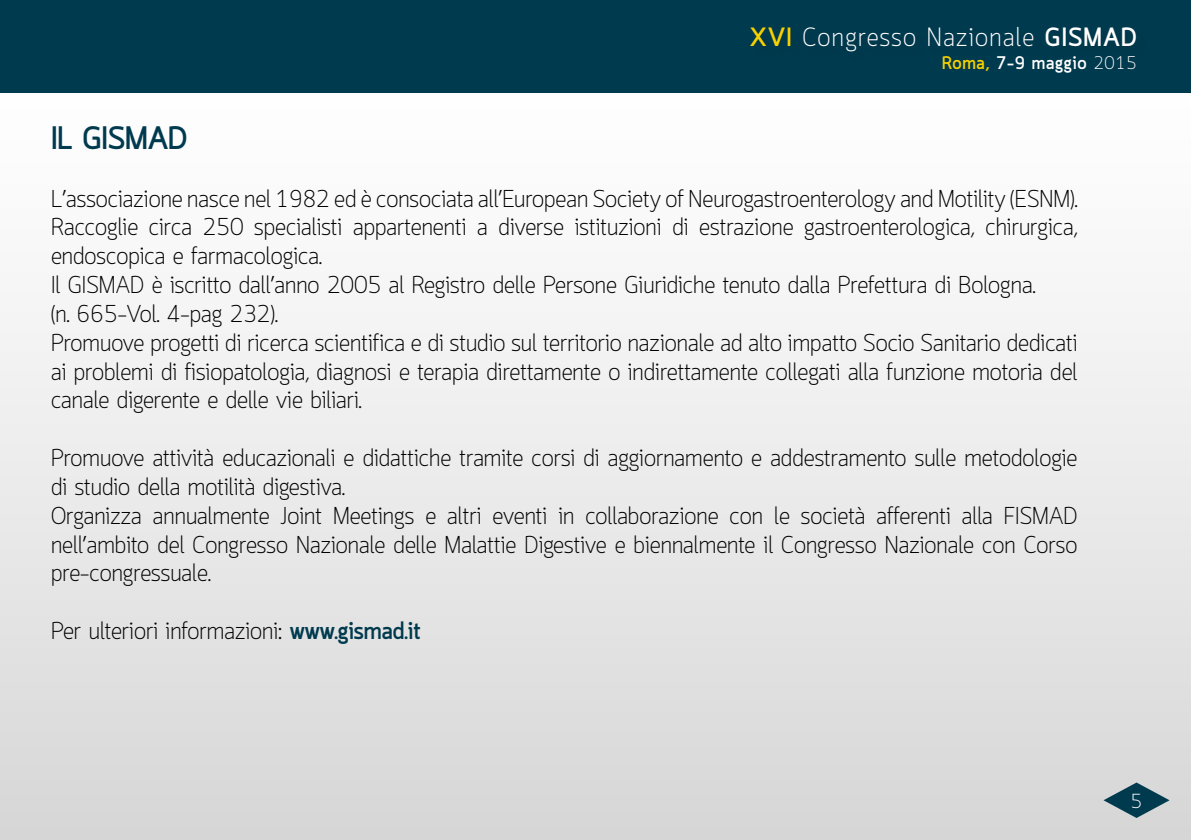
<style>
.page{position:relative;width:1191px;height:840px;background:#fff}
.page>*{position:absolute;margin:0;border:0;box-sizing:border-box;transform-origin:0 0}
.t1{font:700 32px "Quark";color:#003a4e}
.t2{font:300 26px "Quark";letter-spacing:.05em;color:#fff}
.t3{font:300 24px/28.8px "Quark";color:#000}
.t4{font:300 20px "Quark";color:#fff}
.t5{font:700 18px "Quark";letter-spacing:.04em;color:#fff}
.s1{font-weight:700;color:#f8d100}
.s2{font-weight:700}
.s3{color:#f8d100}
.s4{font-weight:300}
.s5{font-weight:700;color:#003a4e}
</style>
<div class="page">
<div style="left:0;top:82px;width:1191px;height:757px;background:linear-gradient(to bottom,#fff,#d7d7d7)"></div>
<div style="left:0;top:0;width:1191px;height:93px;background:#003a4e"></div>
<svg style="left:1103px;top:782px;width:66px;height:35px;background:#6a8892"></svg>
<p class="t2" style="left:749px;top:22px;width:388px"><span class="s1">XVI</span> Congresso Nazionale <span class="s2">GISMAD</span></p>
<p class="t5" style="left:942px;top:52px;width:196px"><span class="s3">Roma,</span> 7-9 maggio <span class="s4">2015</span></p>
<h1 class="t1" style="left:51px;top:119px;width:138px">IL GISMAD</h1>
<p class="t3" style="left:51px;top:186px;width:1028px">L’associazione nasce nel 1982 ed è consociata all’European Society of Neurogastroenterology and Motility (ESNM).<br>Raccoglie circa 250 specialisti appartenenti a diverse istituzioni di estrazione gastroenterologica, chirurgica, endoscopica e farmacologica.<br>Il GISMAD è iscritto dall’anno 2005 al Registro delle Persone Giuridiche tenuto dalla Prefettura di Bologna.<br>(n. 665-Vol. 4-pag 232).<br>Promuove progetti di ricerca scientifica e di studio sul territorio nazionale ad alto impatto Socio Sanitario dedicati ai problemi di fisiopatologia, diagnosi e terapia direttamente o indirettamente collegati alla funzione motoria del canale digerente e delle vie biliari.</p>
<p class="t3" style="left:51px;top:445px;width:1028px">Promuove attività educazionali e didattiche tramite corsi di aggiornamento e addestramento sulle metodologie di studio della motilità digestiva.<br>Organizza annualmente Joint Meetings e altri eventi in collaborazione con le società afferenti alla FISMAD nell’ambito del Congresso Nazionale delle Malattie Digestive e biennalmente il Congresso Nazionale con Corso pre-congressuale.</p>
<p class="t3" style="left:51px;top:618px;width:371px">Per ulteriori informazioni: <span class="s5">www.gismad.it</span></p>
<p class="t4" style="left:1130px;top:788px;width:13px">5</p>
</div>
